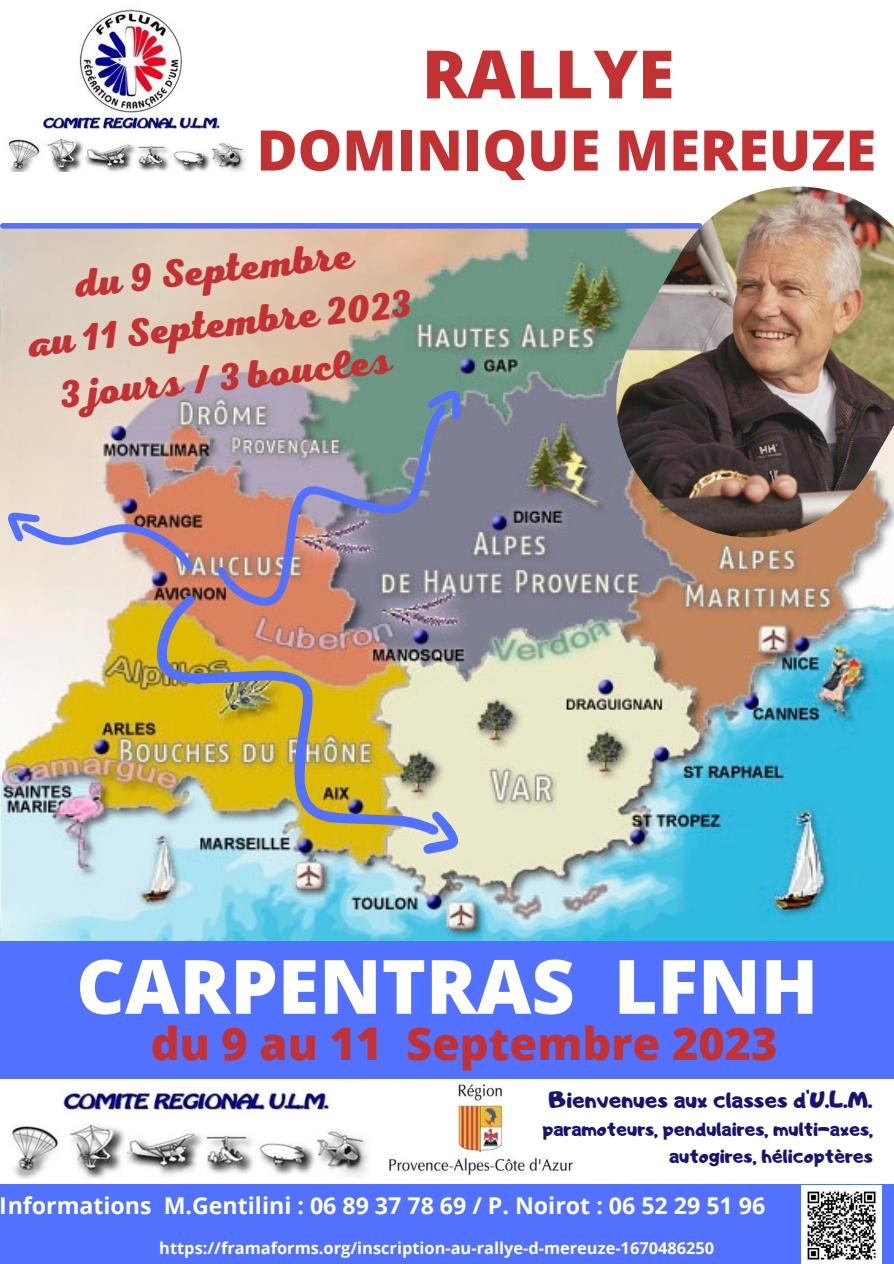
<style>
.page{position:relative;width:894px;height:1264px;background:#fff}
.page>*{position:absolute;margin:0;border:0;box-sizing:border-box;transform-origin:0 0}
.t1{font:800 75px "Open Sans";color:#fff}
.t2{font:800 66.75px "Open Sans";color:#c43132}
.t3{font:800 56.1px "Open Sans";color:#c43132}
.t4{font:800 45px "Open Sans";color:#c43132}
.t5{font:39.45px "RTL Adam Script Heavy";color:#c43132}
.t6{font:700 23.1px "Open Sans";color:#fff}
.t7{font:22.65px "Adigiana Toybox";color:#191474}
.t8{font:19.65px "Adigiana Toybox";color:#191474}
.t9{font:700 16.35px "Open Sans";color:#fff}
</style>
<div class="page">
<div style="left:0;top:940px;width:892px;height:138px;background:#5271ff"></div>
<img style="left:389px;top:1084px;width:184px;height:92px">
<div style="left:0;top:1184px;width:892px;height:79px;background:#5271ff"></div>
<img style="left:0;top:228px;width:893px;height:712px">
<img style="left:8px;top:8px;width:238px;height:163px">
<img style="left:616px;top:186px;width:277px;height:351px">
<img style="left:136px;top:574px;width:308px;height:323px">
<svg style="left:408px;top:809px;width:56px;height:57px;background:#bec6d8"></svg>
<img style="left:12px;top:1087px;width:357px;height:91px">
<div style="left:3px;top:223px;width:696px;height:6px;background:#5271ff"></div>
<img style="left:203px;top:399px;width:284px;height:221px">
<svg style="left:426px;top:385px;width:45px;height:44px;background:#6c85b0"></svg>
<svg style="left:1px;top:490px;width:200px;height:97px;background:#d0b6b5"></svg>
<img style="left:801px;top:1185px;width:79px;height:78px">
<p class="t2" style="left:422px;top:27px;width:254px">RALLYE</p>
<p class="t3" style="left:256px;top:111px;width:621px">DOMINIQUE MEREUZE</p>
<p class="t5" style="left:72px;top:262px;width:281px;rotate:-6deg">du 9 Septembre</p>
<p class="t5" style="left:26px;top:321px;width:386px;rotate:-6deg">au 11 Septembre 2023</p>
<p class="t5" style="left:57px;top:372px;width:334px;rotate:-6deg">3 jours / 3 boucles</p>
<p class="t1" style="left:76px;top:933px;width:743px">CARPENTRAS LFNH</p>
<p class="t4" style="left:151px;top:1011px;width:628px">du 9 au 11 Septembre 2023</p>
<p class="t7" style="left:548px;top:1084px;width:325px">Bienvenues aux classes d'U.L.M.</p>
<p class="t8" style="left:542px;top:1115px;width:332px">paramoteurs, pendulaires, multi-axes,</p>
<p class="t8" style="left:669px;top:1142px;width:205px">autogires, hélicoptères</p>
<p class="t6" style="left:0;top:1188px;width:766px">Informations M.Gentilini : 06 89 37 78 69 / P. Noirot : 06 52 29 51 96</p>
<p class="t9" style="left:159px;top:1236px;width:556px">https://framaforms.org/inscription-au-rallye-d-mereuze-1670486250</p>
</div>
